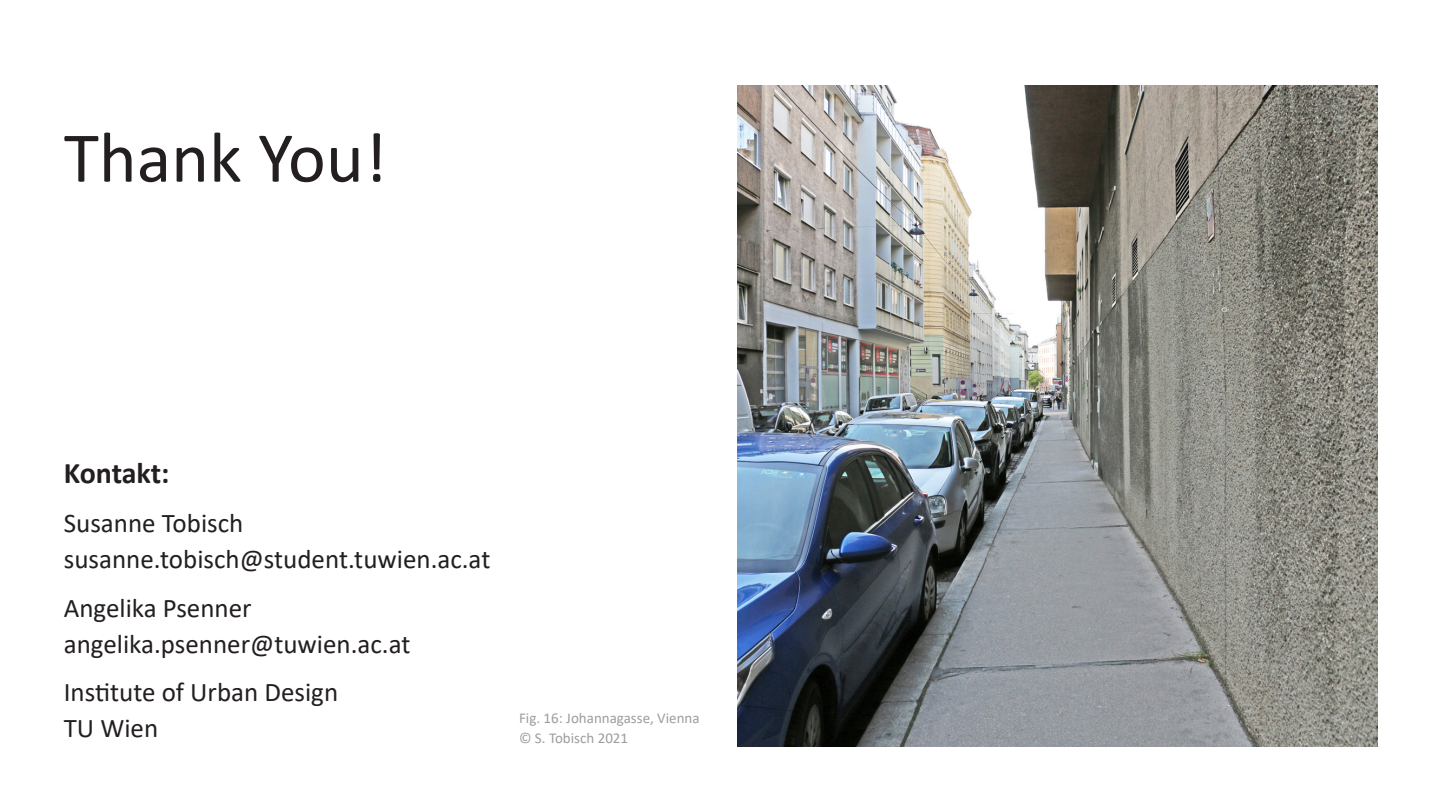
<style>
.page{position:relative;width:1441px;height:810px;background:#fff}
.page>*{position:absolute;margin:0;border:0;box-sizing:border-box;transform-origin:0 0}
.Überschriften{font:72px "Calibri";color:#231f20}
.Überschriften-2{font:700 30px "Calibri";letter-spacing:-.01em;color:#231f20}
.Präsentation_Flusste{font:27px/36px "Calibri";color:#231f20}
.t1{font:15px/19.5px "Calibri";color:#9d9d9c}
</style>
<div class="page">
<img style="left:737px;top:85px;width:639px;height:661px">
<p class="Überschriften" style="left:64px;top:108px;width:325px">Thank You!</p>
<p class="Überschriften-2" style="left:64px;top:452px;width:107px">Kontakt:</p>
<p class="Präsentation_Flusste" style="left:64px;top:504px;width:428px">Susanne Tobisch susanne.tobisch@student.tuwien.ac.at</p>
<p class="Präsentation_Flusste" style="left:64px;top:589px;width:348px">Angelika Psenner angelika.psenner@tuwien.ac.at</p>
<p class="Präsentation_Flusste" style="left:64px;top:674px;width:276px">Institute of Urban Design<br>TU Wien</p>
<p class="t1" style="left:519px;top:708px;width:182px">Fig. 16: Johannagasse, Vienna © S. Tobisch 2021</p>
</div>
